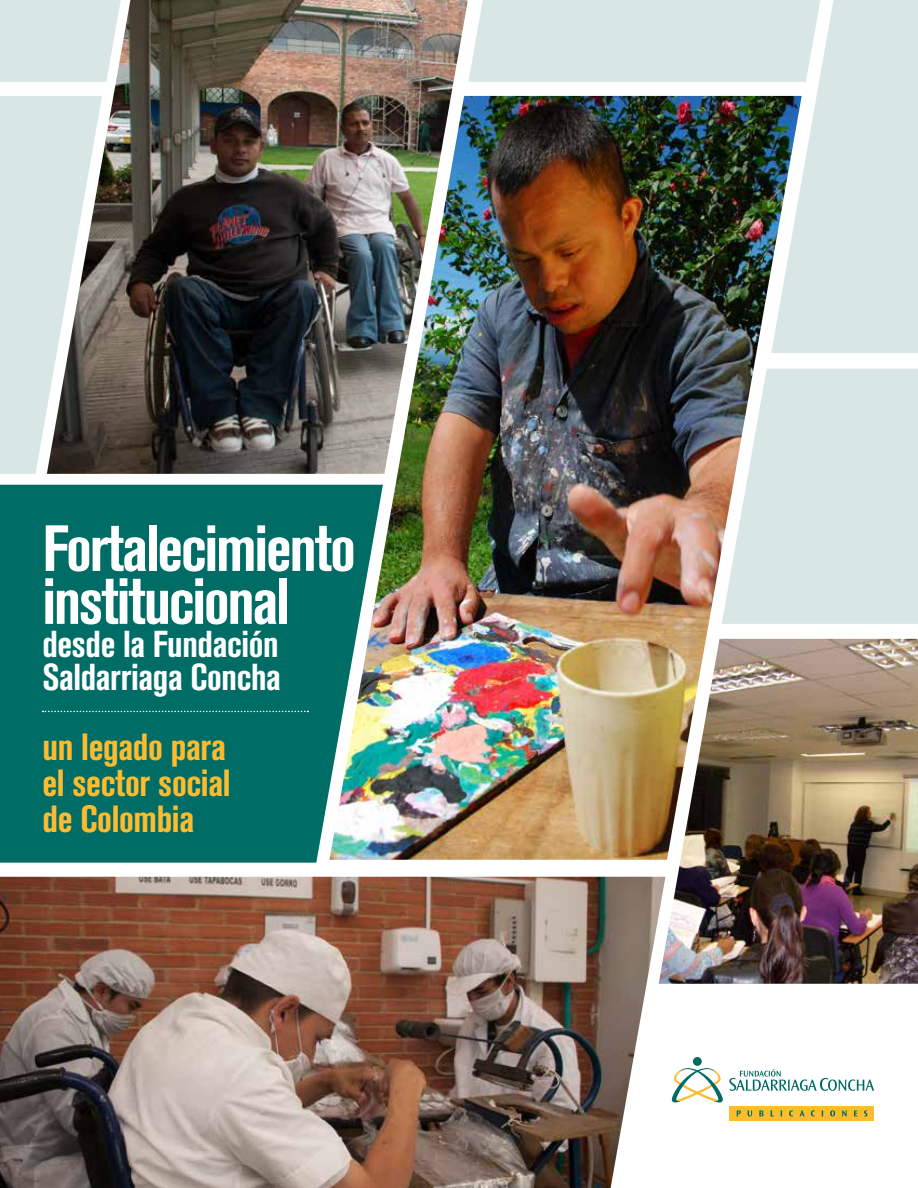
<style>
.page{position:relative;width:918px;height:1188px;background:#fff}
.page>*{position:absolute;margin:0;border:0;box-sizing:border-box;transform-origin:0 0}
.t1{font:700 condensed 64.5px/52.9px "Akzidenz Grotesk BQ";letter-spacing:-.03em;color:#fff}
.t2{font:700 condensed 37.5px/36px "Akzidenz Grotesk BQ";letter-spacing:-.01em;color:#fdbb30}
.t3{font:700 condensed 37.2px/32.5px "Akzidenz Grotesk BQ";letter-spacing:-.01em;color:#fff}
</style>
<div class="page">
<div style="left:693px;top:1057px;width:9px;height:9px;background:#006b64;border-radius:50%"></div>
<svg style="left:672px;top:1068px;width:51px;height:35px"></svg>
<div style="left:730px;top:1106px;width:144px;height:15px;background:#fdbb2f"></div>
<svg style="left:729px;top:1069px;width:145px;height:22px"></svg>
<svg style="left:737px;top:1110px;width:131px;height:7px"></svg>
<div style="left:0;top:485px;width:329px;height:378px;background:#006c66"></div>
<img style="left:0;top:877px;width:659px;height:311px">
<img style="left:102px;top:0;width:366px;height:474px">
<svg style="left:0;top:0;width:173px;height:82px;background:#b4bbb7"></svg>
<svg style="left:0;top:96px;width:102px;height:378px;background:#bdc5c3"></svg>
<div style="left:468px;top:0;width:303px;height:82px;background:#d8e6e5"></div>
<img style="left:329px;top:96px;width:473px;height:764px">
<img style="left:659px;top:639px;width:259px;height:345px">
<svg style="left:771px;top:0;width:147px;height:353px;background:#d1e0df"></svg>
<svg style="left:722px;top:369px;width:196px;height:255px;background:#d5e0de"></svg>
<svg style="left:43px;top:711px;width:265px;height:1px"></svg>
<p class="t1" style="left:43px;top:522px;width:315px">Fortalecimiento institucional</p>
<p class="t3" style="left:43px;top:628px;width:240px">desde la Fundación<br>Saldarriaga Concha</p>
<p class="t2" style="left:43px;top:728px;width:190px">un legado para el sector social de Colombia</p>
</div>
